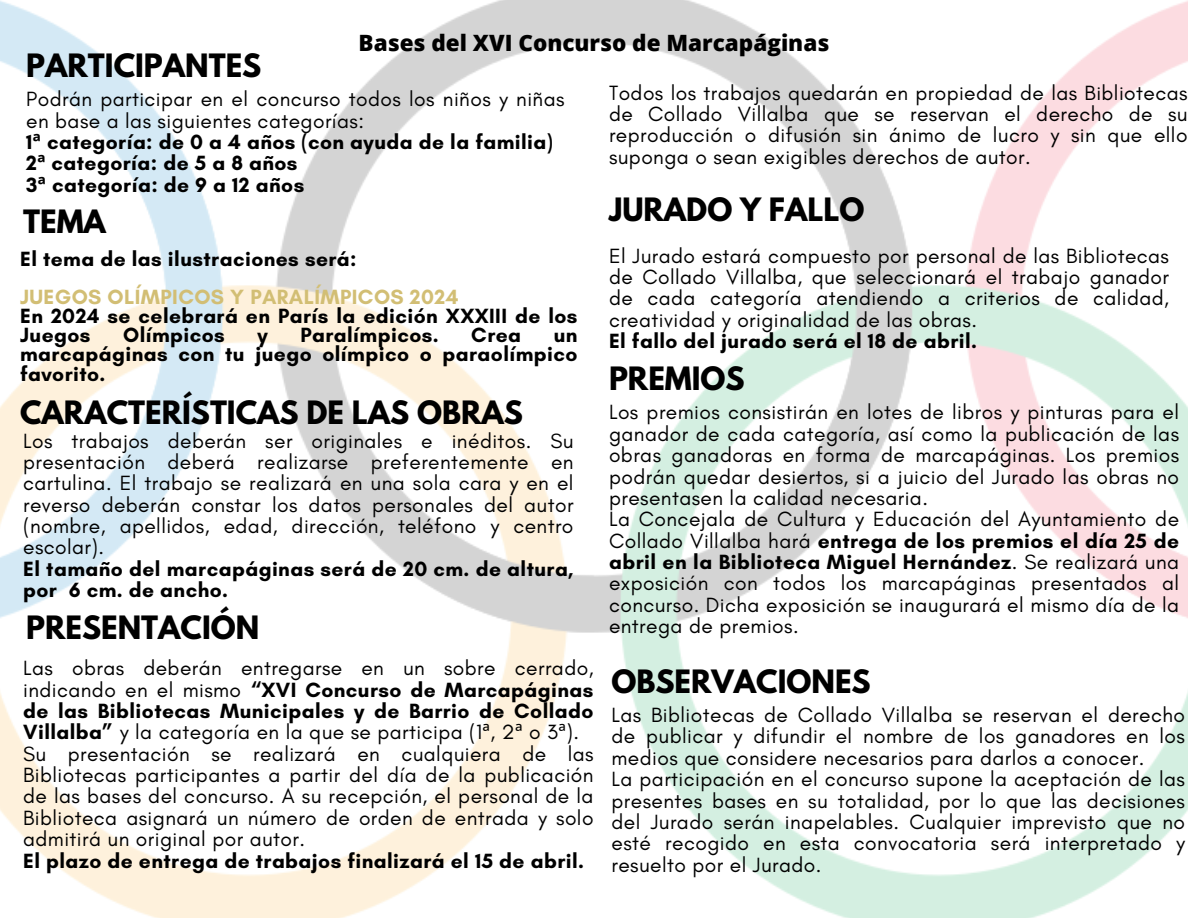
<style>
.page{position:relative;width:1188px;height:918px;background:#fff}
.page>*{position:absolute;margin:0;border:0;box-sizing:border-box;transform-origin:0 0}
.t1{font:700 28.5px "League Spartan";color:#000}
.t2{font:800 22.5px "Open Sans";color:#000}
.t3{font:21px/21.3px "Glacial Indifference";letter-spacing:.02em;color:#000;text-align:justify}
.t4{font:700 21px/19.2px "Glacial Indifference";letter-spacing:.02em;color:#000}
.s1{font-family:"Noto Sans"}
.s2{font-weight:700}
.s3{color:#d2be74}
</style>
<div class="page">
<img style="left:0;top:0;width:1188px;height:918px">
<h2 class="t2" style="left:359px;top:27px;width:472px">Bases del XVI Concurso de Marcapáginas</h2>
<h1 class="t3" style="left:26px;top:88px;width:540px">Podrán participar en el concurso todos los niños y niñas en base a las siguientes categorías:</h1>
<p class="t4" style="left:26px;top:132px;width:528px">1<span class="s1">ª</span> categoría: de 0 a 4 años (con ayuda de la familia)</p>
<p class="t4" style="left:26px;top:153px;width:273px">2<span class="s1">ª</span> categoría: de 5 a 8 años</p>
<p class="t4" style="left:26px;top:175px;width:280px">3<span class="s1">ª</span> categoría: de 9 a 12 años</p>
<p class="t1" style="left:26px;top:51px;width:237px">PARTICIPANTES</p>
<p class="t3" style="left:609px;top:82px;width:580px">Todos los trabajos quedarán en propiedad de las Bibliotecas de Collado Villalba que se reservan el derecho de su reproducción o difusión sin ánimo de lucro y sin que ello suponga o sean exigibles derechos de autor.</p>
<p class="t1" style="left:609px;top:195px;width:257px">JURADO Y FALLO</p>
<h1 class="t3" style="left:609px;top:245px;width:562px">El Jurado estará compuesto por personal de las Bibliotecas de Collado Villalba, que seleccionará el trabajo ganador de cada categoría atendiendo a criterios de calidad, creatividad y originalidad de las obras.</h1>
<p class="t4" style="left:609px;top:331px;width:370px">El fallo del jurado será el 18 de abril.</p>
<p class="t1" style="left:609px;top:364px;width:137px">PREMIOS</p>
<p class="t3" style="left:609px;top:401px;width:572px">Los premios consistirán en lotes de libros y pinturas para el ganador de cada categoría, así como la publicación de las obras ganadoras en forma de marcapáginas. Los premios podrán quedar desiertos, si a juicio del Jurado las obras no presentasen la calidad necesaria.</p>
<p class="t3" style="left:609px;top:508px;width:572px">La Concejala de Cultura y Educación del Ayuntamiento de Collado Villalba hará <span class="s2">entrega de los premios el día 25 de abril en la Biblioteca Miguel Hernández</span>. Se realizará una exposición con todos los marcapáginas presentados al concurso. Dicha exposición se inaugurará el mismo día de la entrega de premios.</p>
<p class="t1" style="left:612px;top:667px;width:261px">OBSERVACIONES</p>
<h1 class="t3" style="left:612px;top:704px;width:575px">Las Bibliotecas de Collado Villalba se reservan el derecho de publicar y difundir el nombre de los ganadores en los medios que considere necesarios para darlos a conocer.</h1>
<p class="t3" style="left:612px;top:768px;width:575px">La participación en el concurso supone la aceptación de las presentes bases en su totalidad, por lo que las decisiones del Jurado serán inapelables. Cualquier imprevisto que no esté recogido en esta convocatoria será interpretado y resuelto por el Jurado.</p>
<p class="t1" style="left:23px;top:208px;width:84px">TEMA</p>
<h1 class="t4" style="left:20px;top:249px;width:338px">El tema de las ilustraciones será:</h1>
<h1 class="t4" style="left:20px;top:287px;width:559px"><span class="s3">JUEGOS OLÍMPICOS Y PARALÍMPICOS 2024<br></span>En 2024 se celebrará en París la edición XXXIII de los<br>Juegos</h1>
<h1 class="t4" style="left:123px;top:325px;width:103px">Olímpicos</h1>
<h1 class="t4" style="left:258px;top:325px;width:12px">y</h1>
<h1 class="t4" style="left:300px;top:325px;width:140px">Paralímpicos.</h1>
<h1 class="t4" style="left:471px;top:325px;width:51px">Crea</h1>
<h1 class="t4" style="left:20px;top:325px;width:559px;text-align:justify;text-indent:533px">un marcapáginas con tu juego olímpico o paraolímpico favorito.</h1>
<p class="t1" style="left:20px;top:398px;width:504px">CARACTERÍSTICAS DE LAS OBRAS</p>
<h2 class="t3" style="left:23px;top:430px;width:552px">Los trabajos deberán ser originales e inéditos. Su presentación deberá realizarse preferentemente en cartulina. El trabajo se realizará en una sola cara y en el reverso deberán constar los datos personales del autor (nombre, apellidos, edad, dirección, teléfono y centro escolar).</h2>
<h2 class="t4" style="left:23px;top:558px;width:552px;line-height:21.3px">El tamaño del marcapáginas será de 20 cm. de altura, por 6 cm. de ancho.</h2>
<p class="t1" style="left:26px;top:613px;width:235px">PRESENTACIÓN</p>
<p class="t3" style="left:23px;top:657px;width:572px">Las obras deberán entregarse en un sobre cerrado, indicando en el mismo <span class="s2">“XVI Concurso de Marcapáginas de las Bibliotecas Municipales y de Barrio de Collado Villalba”</span> y la categoría en la que se participa (1<span class="s1">ª</span>, 2<span class="s1">ª</span> o 3<span class="s1">ª</span>).</p>
<h1 class="t3" style="left:23px;top:743px;width:572px">Su presentación se realizará en cualquiera de las Bibliotecas participantes a partir del día de la publicación de las bases del concurso. A su recepción, el personal de la Biblioteca asignará un número de orden de entrada y solo admitirá un original por autor.</h1>
<h1 class="t4" style="left:23px;top:851px;width:562px">El plazo de entrega de trabajos finalizará el 15 de abril.</h1>
</div>
